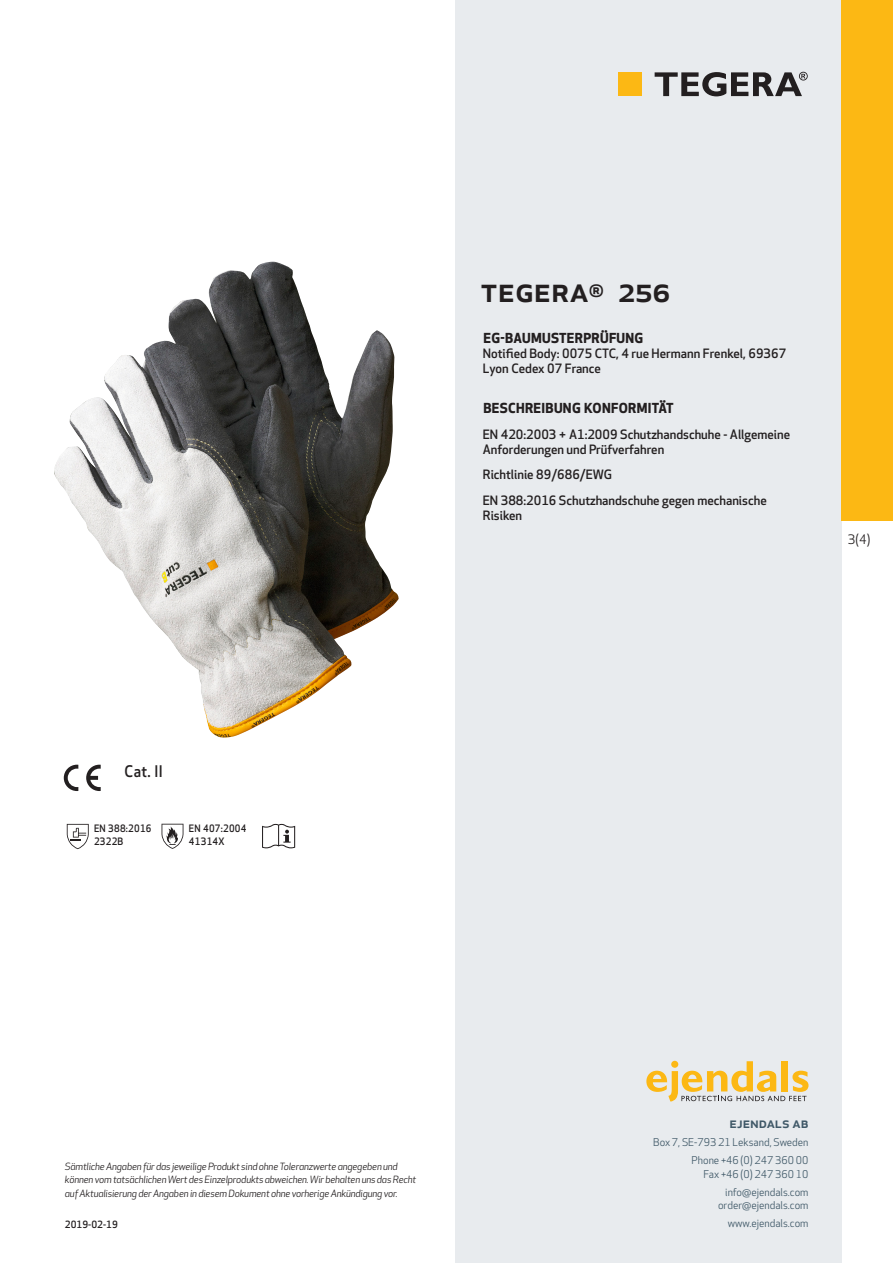
<style>
.page{position:relative;width:893px;height:1263px;background:#fff}
.page>*{position:absolute;margin:0;border:0;box-sizing:border-box;transform-origin:0 0}
.prodname{font:500 34.5px "Apex New";color:#231f20}
.Artikel{font:500 15.6px "Apex New";color:#231f20;scale:.95 1}
.t1{font:500 15px "Apex New";color:#405968}
.Compliance_body{font:700 13.5px "Apex New";letter-spacing:.025em;color:#231f20}
.t2{font:12.75px "Apex New";color:#231f20}
.Compliance_body-2{font:500 12.6px/15px "Apex New";color:#231f20}
.t3{font:10.5px/18px "Apex New";color:#405968;text-align:right}
.Artikel-2{font:500 10.05px/13.2px "Apex New";letter-spacing:.025em;color:#231f20;scale:.95 1}
.t4{font:italic 9.75px/13.5px "Apex New";letter-spacing:-.015em;color:#231f20}
.t5{font:500 9.75px "Apex New";color:#231f20}
</style>
<div class="page">
<div style="left:455px;top:0;width:387px;height:1263px;background:#e8ebee"></div>
<svg style="left:646px;top:1061px;width:162px;height:40px"></svg>
<svg style="left:86px;top:765px;width:15px;height:26px"></svg>
<svg style="left:64px;top:765px;width:14px;height:26px"></svg>
<svg style="left:67px;top:824px;width:22px;height:25px"></svg>
<svg style="left:162px;top:824px;width:21px;height:25px"></svg>
<svg style="left:262px;top:824px;width:33px;height:24px"></svg>
<div style="left:618px;top:72px;width:24px;height:24px;background:#fcb814"></div>
<svg style="left:655px;top:72px;width:153px;height:24px"></svg>
<div style="left:842px;top:0;width:51px;height:520px;background:#fcb814"></div>
<img style="left:54px;top:262px;width:299px;height:476px">
<p class="Artikel" style="left:125px;top:761px;width:42px">Cat. II</p>
<p class="Artikel-2" style="left:94px;top:821px;width:62px">EN 388:2016<br>2322B</p>
<p class="Artikel-2" style="left:189px;top:821px;width:62px">EN 407:2004<br>41314X</p>
<p class="prodname" style="left:480px;top:266px;width:192px">TEGERA<sup>®</sup> 256</p>
<p class="Compliance_body" style="left:483px;top:328px;width:161px">EG-BAUMUSTERPRÜFUNG</p>
<p class="Compliance_body-2" style="left:483px;top:345px;width:305px">Notified Body: 0075 CTC, 4 rue Hermann Frenkel, 69367<br>Lyon Cedex 07 France</p>
<p class="Compliance_body" style="left:483px;top:398px;width:192px">BESCHREIBUNG KONFORMITÄT</p>
<p class="Compliance_body-2" style="left:483px;top:426px;width:309px">EN 420:2003 + A1:2009 Schutzhandschuhe - Allgemeine<br>Anforderungen und Prüfverfahren</p>
<p class="Compliance_body-2" style="left:483px;top:467px;width:131px">Richtlinie 89/686/EWG</p>
<p class="Compliance_body-2" style="left:483px;top:493px;width:285px">EN 388:2016 Schutzhandschuhe gegen mechanische<br>Risiken</p>
<h3 class="t2" style="left:848px;top:531px;width:24px">3(4)</h3>
<p class="t4" style="left:65px;top:1159px;width:353px">Sämtliche Angaben für das jeweilige Produkt sind ohne Toleranzwerte angegeben und können vom tatsächlichen Wert des Einzelprodukts abweichen. Wir behalten uns das Recht auf Aktualisierung der Angaben in diesem Dokument ohne vorherige Ankündigung vor.</p>
<p class="t5" style="left:65px;top:1218px;width:54px">2019-02-19</p>
<h3 class="t1" style="left:729px;top:1113px;width:80px">ejendals ab</h3>
<p class="t3" style="left:653px;top:1133px;width:157px">Box 7, SE-793 21 Leksand, Sweden<br>Phone +46 (0) 247 360 00</p>
<p class="t3" style="left:703px;top:1165px;width:107px">Fax +46 (0) 247 360 10 info@ejendals.com</p>
<p class="t3" style="left:718px;top:1196px;width:92px">order@ejendals.com</p>
<p class="t3" style="left:728px;top:1215px;width:82px">www.ejendals.com</p>
</div>
